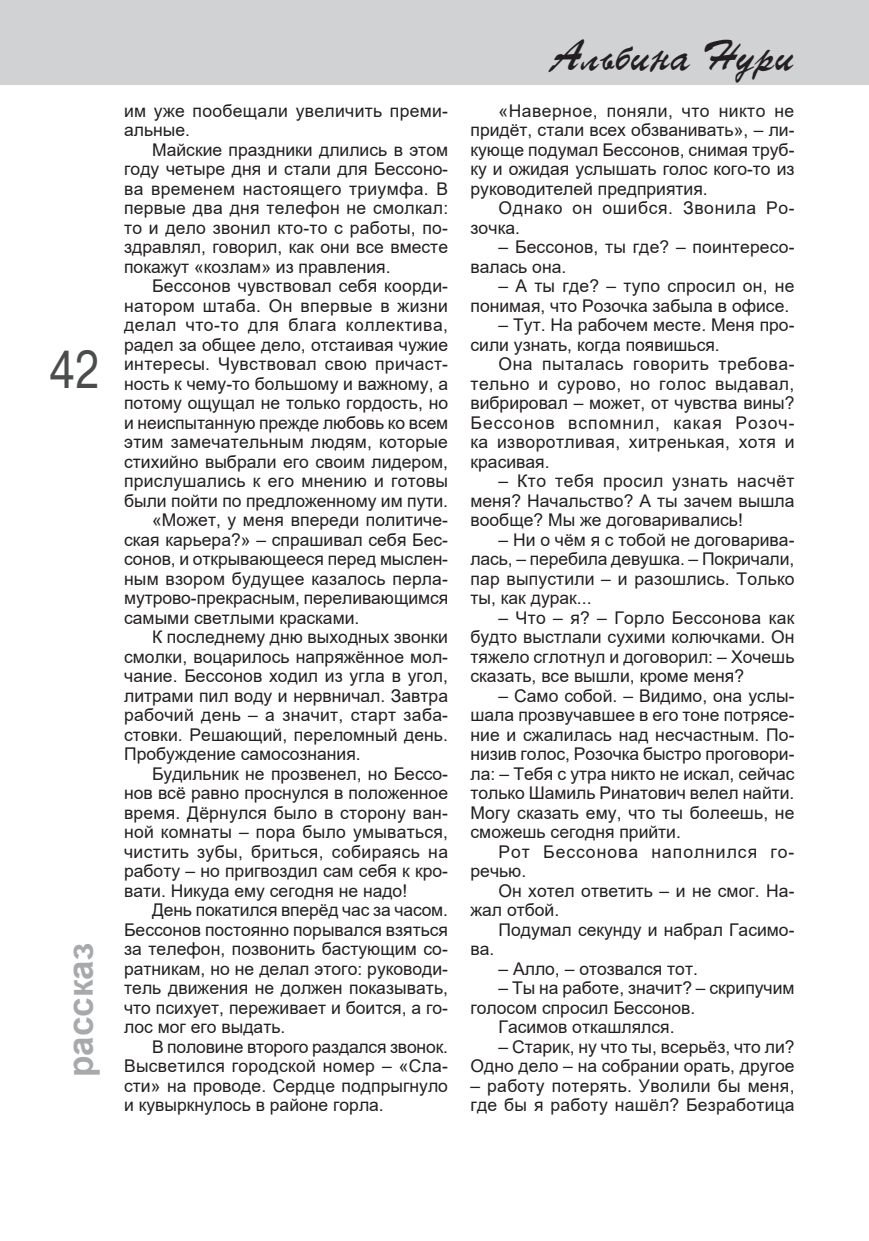
<style>
.page{position:relative;width:869px;height:1241px;background:#fff}
.page>*{position:absolute;margin:0;border:0;box-sizing:border-box;transform-origin:0 0}
.t1{font:49px "TT Arial";color:#4b4c4d;scale:.8 1}
.t2{font:42px "TT Parsec";color:#231f20}
.t3{font:700 35px "Arial";color:#a8a9ad}
.t4{font:17.5px/19.4px "Arial";color:#231f20;text-align:justify}
.t5{font:17.5px/19.4px "Arial";letter-spacing:.02em;color:#231f20}
.t6{font:17.5px/19.4px "Arial";letter-spacing:.035em;color:#231f20}
.t7{font:17.5px/19.4px "Arial";letter-spacing:.055em;color:#231f20}
.t8{font:17.5px "Arial";letter-spacing:.03em;color:#231f20}
</style>
<div class="page">
<div style="left:0;top:0;width:868px;height:84px;background:#d1d2d4"></div>
<h1 class="t1" style="left:49px;top:342px;width:64px">42</h1>
<h3 class="t3" style="left:61px;top:1076px;width:136px;rotate:-90deg">рассказ</h3>
<p class="t5" style="left:124px;top:101px;width:325px">им уже пообещали увеличить преми&shy;альные.</p>
<p class="t4" style="left:124px;top:140px;width:325px;text-indent:28px">Майские праздники длились в этом году четыре дня и стали для Бессоно&shy;ва временем настоящего триумфа. В первые два дня телефон не смолкал: то и дело звонил кто-то с работы, по&shy;здравлял, говорил, как они все вместе покажут «козлам» из правления.</p>
<p class="t4" style="left:152px;top:276px;width:297px">Бессонов чувствовал себя коорди-</p>
<p class="t5" style="left:124px;top:296px;width:325px">натором штаба. Он впервые в жизни</p>
<p class="t8" style="left:124px;top:315px;width:325px">делал что-то для блага коллектива,</p>
<p class="t4" style="left:124px;top:335px;width:325px">радел за общее дело, отстаивая чужие</p>
<p class="t5" style="left:124px;top:354px;width:325px">интересы. Чувствовал свою причаст-</p>
<p class="t4" style="left:124px;top:374px;width:325px">ность к чему-то большому и важному, а</p>
<p class="t4" style="left:124px;top:393px;width:325px">потому ощущал не только гордость, но</p>
<p class="t4" style="left:124px;top:413px;width:325px">и неиспытанную прежде любовь ко всем</p>
<p class="t4" style="left:124px;top:432px;width:325px">этим замечательным людям, которые</p>
<p class="t4" style="left:124px;top:452px;width:325px">стихийно выбрали его своим лидером,</p>
<p class="t4" style="left:124px;top:471px;width:325px">прислушались к его мнению и готовы</p>
<p class="t4" style="left:124px;top:491px;width:325px">были пойти по предложенному им пути.</p>
<p class="t4" style="left:152px;top:510px;width:297px">«Может, у меня впереди политиче-</p>
<p class="t4" style="left:124px;top:530px;width:325px">ская карьера?» – спрашивал себя Бес-</p>
<p class="t4" style="left:124px;top:549px;width:325px">сонов, и открывающееся перед мыслен-</p>
<p class="t4" style="left:124px;top:569px;width:325px">ным взором будущее казалось перла-</p>
<p class="t4" style="left:124px;top:588px;width:325px">мутрово-прекрасным, переливающимся</p>
<p class="t4" style="left:124px;top:608px;width:237px">самыми светлыми красками.</p>
<p class="t4" style="left:152px;top:627px;width:297px">К последнему дню выходных звонки</p>
<p class="t4" style="left:124px;top:647px;width:325px">смолки, воцарилось напряжённое мол-</p>
<p class="t4" style="left:124px;top:666px;width:325px">чание. Бессонов ходил из угла в угол,</p>
<p class="t4" style="left:124px;top:685px;width:325px">литрами пил воду и нервничал. Завтра</p>
<p class="t4" style="left:124px;top:705px;width:325px">рабочий день – а значит, старт заба-</p>
<p class="t4" style="left:124px;top:724px;width:325px">стовки. Решающий, переломный день.</p>
<p class="t4" style="left:124px;top:744px;width:238px">Пробуждение самосознания.</p>
<p class="t4" style="left:152px;top:763px;width:297px">Будильник не прозвенел, но Бессо-</p>
<p class="t4" style="left:124px;top:783px;width:325px">нов всё равно проснулся в положенное</p>
<p class="t4" style="left:124px;top:802px;width:325px">время. Дёрнулся было в сторону ван-</p>
<p class="t4" style="left:124px;top:822px;width:325px">ной комнаты – пора было умываться,</p>
<p class="t5" style="left:124px;top:841px;width:325px">чистить зубы, бриться, собираясь на</p>
<p class="t4" style="left:124px;top:861px;width:325px">работу – но пригвоздил сам себя к кро-</p>
<p class="t4" style="left:124px;top:880px;width:284px">вати. Никуда ему сегодня не надо!</p>
<p class="t4" style="left:152px;top:900px;width:297px">День покатился вперёд час за часом.</p>
<p class="t4" style="left:124px;top:919px;width:325px">Бессонов постоянно порывался взяться</p>
<p class="t4" style="left:124px;top:939px;width:325px">за телефон, позвонить бастующим со-</p>
<p class="t4" style="left:124px;top:958px;width:325px">ратникам, но не делал этого: руководи-</p>
<p class="t4" style="left:124px;top:978px;width:325px">тель движения не должен показывать,</p>
<p class="t4" style="left:124px;top:997px;width:325px">что психует, переживает и боится, а го-</p>
<p class="t4" style="left:124px;top:1017px;width:163px">лос мог его выдать.</p>
<p class="t4" style="left:152px;top:1036px;width:297px">В половине второго раздался звонок.</p>
<p class="t4" style="left:124px;top:1056px;width:325px">Высветился городской номер – «Сла-</p>
<p class="t4" style="left:124px;top:1075px;width:325px">сти» на проводе. Сердце подпрыгнуло</p>
<p class="t4" style="left:124px;top:1094px;width:261px">и кувыркнулось в районе горла.</p>
<h2 class="t2" style="left:551px;top:32px;width:244px">Альбина Нури</h2>
<p class="t4" style="left:470px;top:101px;width:325px;text-indent:28px">«Наверное, поняли, что никто не придёт, стали всех обзванивать», – ли&shy;кующе подумал Бессонов, снимая труб&shy;ку и ожидая услышать голос кого-то из руководителей предприятия.</p>
<p class="t6" style="left:470px;top:199px;width:325px;text-indent:28px">Однако он ошибся. Звонила Ро&shy;зочка.</p>
<p class="t4" style="left:470px;top:237px;width:325px;text-indent:28px">– Бессонов, ты где? – поинтересо&shy;валась она.</p>
<p class="t4" style="left:470px;top:276px;width:325px;text-align:right">– А ты где? – тупо спросил он, не понимая, что Розочка забыла в офисе.</p>
<p class="t4" style="left:470px;top:315px;width:325px;text-indent:28px">– Тут. На рабочем месте. Меня про&shy;сили узнать, когда появишься.</p>
<p class="t4" style="left:470px;top:354px;width:325px;text-indent:28px">Она пыталась говорить требова&shy;тельно и сурово, но голос выдавал, вибрировал – может, от чувства вины?<br>Бессонов вспомнил, какая Розоч&shy;ка изворотливая, хитренькая, хотя и красивая.</p>
<p class="t4" style="left:470px;top:471px;width:325px;text-indent:28px">– Кто тебя просил узнать насчёт меня? Начальство? А ты зачем вышла вообще? Мы же договаривались!</p>
<p class="t4" style="left:470px;top:530px;width:325px;text-indent:28px">– Ни о чём я с тобой не договарива&shy;лась, – перебила девушка. – Покричали, пар выпустили – и разошлись. Только ты, как дурак...</p>
<p class="t4" style="left:470px;top:608px;width:325px;text-indent:28px">– Что – я? – Горло Бессонова как будто выстлали сухими колючками. Он тяжело сглотнул и договорил: – Хочешь сказать, все вышли, кроме меня?</p>
<p class="t4" style="left:470px;top:685px;width:325px;text-indent:28px">– Само собой. – Видимо, она услы&shy;шала прозвучавшее в его тоне потрясе&shy;ние и сжалилась над несчастным. По&shy;низив голос, Розочка быстро проговори&shy;ла: – Тебя с утра никто не искал, сейчас только Шамиль Ринатович велел найти.<br>Могу сказать ему, что ты болеешь, не сможешь сегодня прийти.</p>
<p class="t7" style="left:470px;top:841px;width:325px;text-indent:28px">Рот Бессонова наполнился го - речью.</p>
<p class="t4" style="left:470px;top:880px;width:325px;text-indent:28px">Он хотел ответить – и не смог. На&shy;жал отбой.</p>
<p class="t4" style="left:498px;top:919px;width:297px">Подумал секунду и набрал Гасимо-</p>
<p class="t4" style="left:470px;top:939px;width:25px">ва.</p>
<p class="t4" style="left:498px;top:958px;width:201px">– Алло, – отозвался тот.</p>
<p class="t4" style="left:498px;top:978px;width:297px">– Ты на работе, значит? – скрипучим</p>
<p class="t4" style="left:470px;top:997px;width:226px">голосом спросил Бессонов.</p>
<p class="t4" style="left:498px;top:1017px;width:177px">Гасимов откашлялся.</p>
<p class="t4" style="left:470px;top:1036px;width:325px;text-align:right">– Старик, ну что ты, всерьёз, что ли?<br>Одно дело – на собрании орать, другое</p>
<p class="t4" style="left:470px;top:1075px;width:325px">– работу потерять. Уволили бы меня, где бы я работу нашёл? Безработица</p>
</div>
